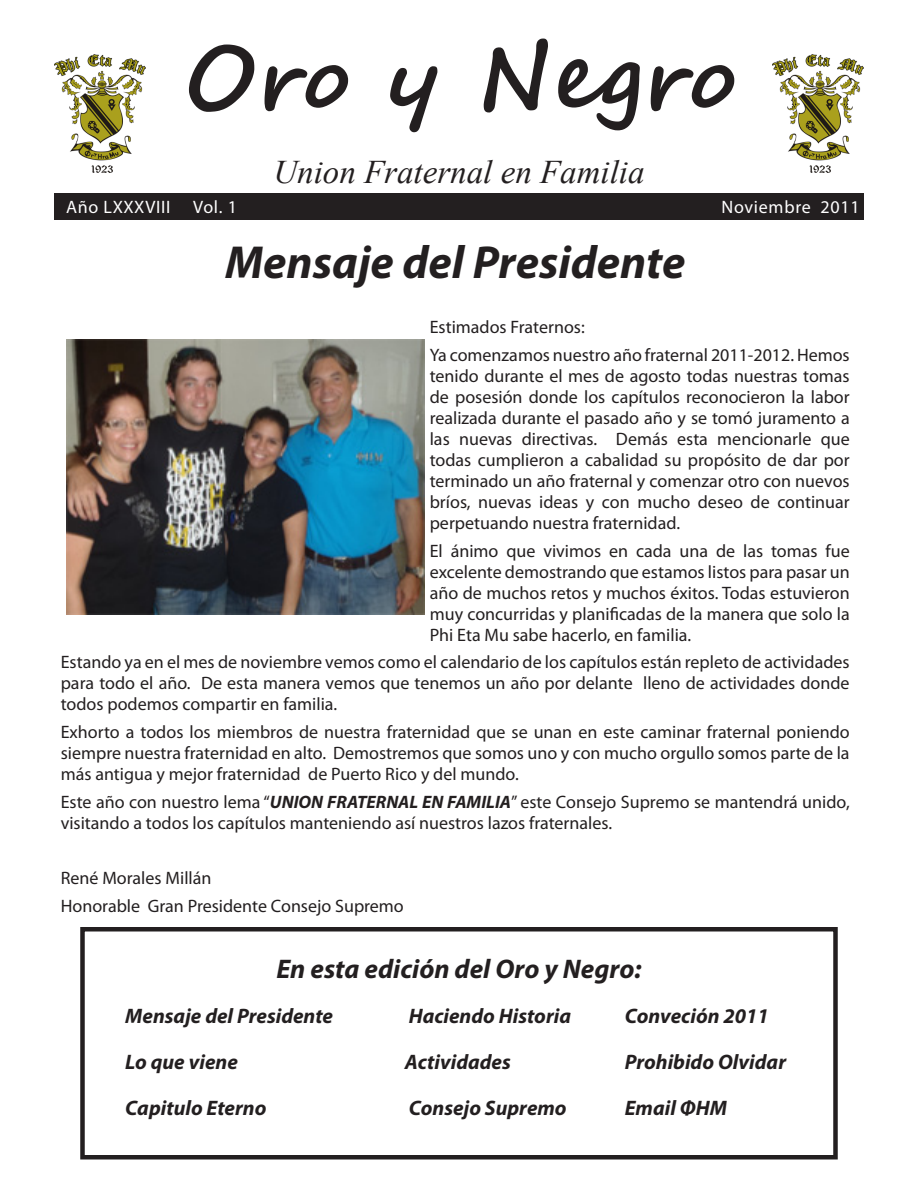
<style>
.page{position:relative;width:918px;height:1188px;background:#fff}
.page>*{position:absolute;margin:0;border:0;box-sizing:border-box;transform-origin:0 0}
.t1{font:700 90px "Segoe Script";color:#231f20}
.t2{font:italic 700 46.5px "Myriad Pro";color:#231f20}
.t3{font:italic 33px "Times New Roman";color:#231f20}
.t4{font:italic 700 27px "Myriad Pro";color:#231f20}
.t5{font:italic 700 21px "Myriad Pro";color:#231f20}
.t6{font:18px/21px "Myriad Pro";color:#231f20;text-align:justify}
.t7{font:18px "Myriad Pro";letter-spacing:.04em;color:#fff}
.s1{font-weight:700;font-style:italic}
</style>
<div class="page">
<img style="left:54px;top:54px;width:92px;height:119px">
<img style="left:772px;top:54px;width:92px;height:119px">
<div style="left:54px;top:194px;width:810px;height:26px;background:#231f20"></div>
<div style="left:80px;top:927px;width:758px;height:233px;border:4px solid #231f20"></div>
<img style="left:66px;top:339px;width:358px;height:276px">
<p class="t1" style="left:184px;top:4px;width:553px">Oro y Negro</p>
<p class="t3" style="left:273px;top:150px;width:373px">Union Fraternal en Familia</p>
<p class="t7" style="left:66px;top:196px;width:106px">Año LXXXVIII</p>
<p class="t7" style="left:193px;top:196px;width:45px">Vol. 1</p>
<p class="t7" style="left:722px;top:196px;width:140px">Noviembre 2011</p>
<p class="t2" style="left:225px;top:232px;width:462px">Mensaje del Presidente</p>
<p class="t6" style="left:430px;top:316px;width:157px">Estimados Fraternos:</p>
<p class="t6" style="left:430px;top:344px;width:422px">Ya comenzamos nuestro año fraternal 2011-2012. Hemos tenido durante el mes de agosto todas nuestras tomas de posesión donde los capítulos reconocieron la labor realizada durante el pasado año y se tomó juramento a las nuevas directivas. Demás esta mencionarle que todas cumplieron a cabalidad su propósito de dar por terminado un año fraternal y comenzar otro con nuevos bríos, nuevas ideas y con mucho deseo de continuar perpetuando nuestra fraternidad.</p>
<p class="t6" style="left:430px;top:540px;width:422px">El ánimo que vivimos en cada una de las tomas fue excelente demostrando que estamos listos para pasar un año de muchos retos y muchos éxitos. Todas estuvieron muy concurridas y planificadas de la manera que solo la Phi Eta Mu sabe hacerlo, en familia.</p>
<p class="t6" style="left:61px;top:651px;width:790px">Estando ya en el mes de noviembre vemos como el calendario de los capítulos están repleto de actividades para todo el año. De esta manera vemos que tenemos un año por delante lleno de actividades donde todos podemos compartir en familia.</p>
<p class="t6" style="left:61px;top:721px;width:791px">Exhorto a todos los miembros de nuestra fraternidad que se unan en este caminar fraternal poniendo siempre nuestra fraternidad en alto. Demostremos que somos uno y con mucho orgullo somos parte de la más antigua y mejor fraternidad de Puerto Rico y del mundo.</p>
<p class="t6" style="left:61px;top:791px;width:791px">Este año con nuestro lema “<span class="s1">UNION FRATERNAL EN FAMILIA</span>” este Consejo Supremo se mantendrá unido, visitando a todos los capítulos manteniendo así nuestros lazos fraternales.</p>
<p class="t6" style="left:61px;top:867px;width:152px">René Morales Millán</p>
<p class="t6" style="left:61px;top:895px;width:345px">Honorable Gran Presidente Consejo Supremo</p>
<p class="t4" style="left:276px;top:951px;width:367px">En esta edición del Oro y Negro:</p>
<p class="t5" style="left:125px;top:1003px;width:209px">Mensaje del Presidente</p>
<p class="t5" style="left:409px;top:1003px;width:164px">Haciendo Historia</p>
<p class="t5" style="left:625px;top:1003px;width:146px">Conveción 2011</p>
<p class="t5" style="left:125px;top:1049px;width:114px">Lo que viene</p>
<p class="t5" style="left:405px;top:1049px;width:107px">Actividades</p>
<p class="t5" style="left:625px;top:1049px;width:163px">Prohibido Olvidar</p>
<p class="t5" style="left:125px;top:1094px;width:143px">Capitulo Eterno</p>
<p class="t5" style="left:409px;top:1094px;width:159px">Consejo Supremo</p>
<p class="t5" style="left:625px;top:1094px;width:104px">Email ΦHM</p>
</div>
